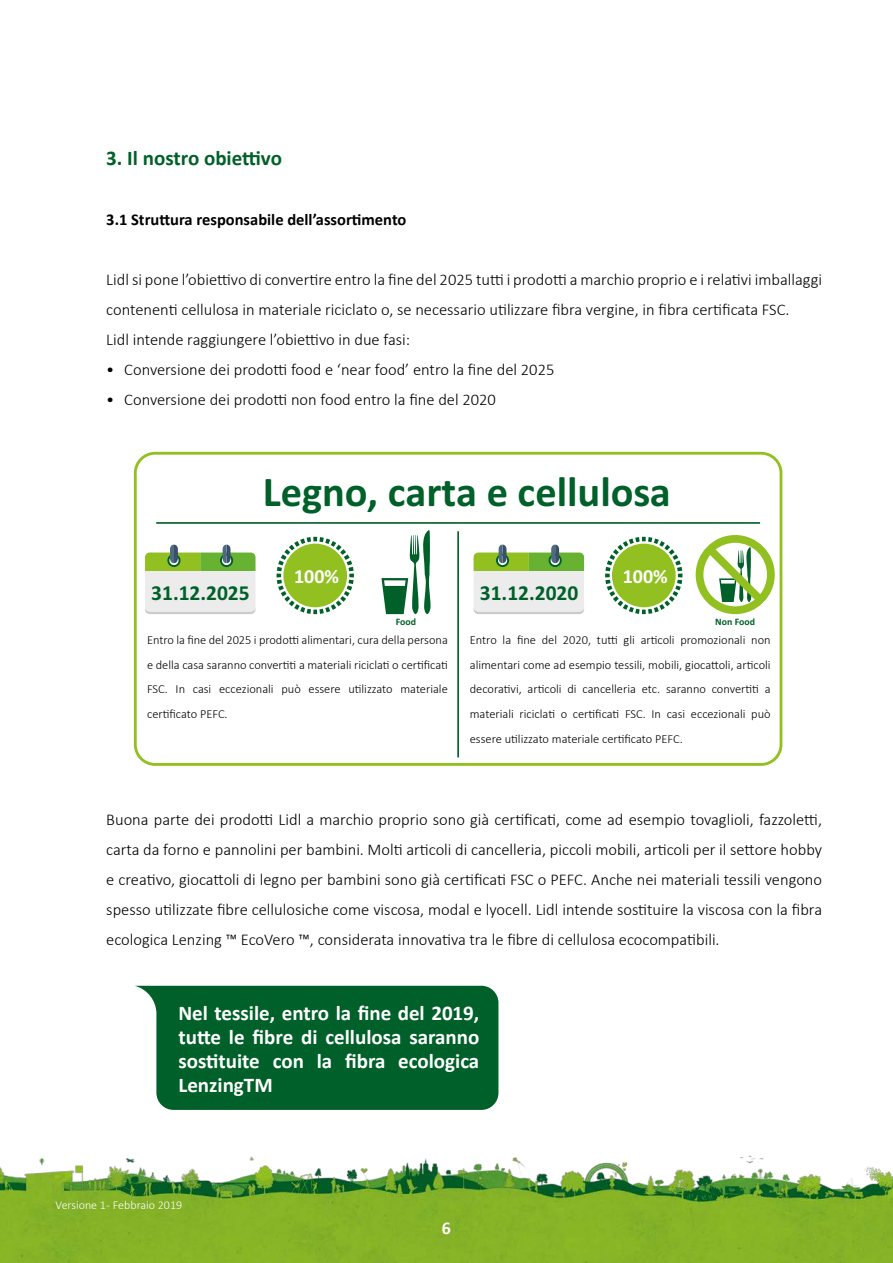
<style>
.page{position:relative;width:893px;height:1263px;background:#fff}
.page>*{position:absolute;margin:0;border:0;box-sizing:border-box;transform-origin:0 0}
.t1{font:700 42.45px "Calibri";color:#006029}
.t2{font:700 21.45px "Calibri";color:#006029}
.t3{font:700 21px/24px "Calibri";color:#fff;text-align:justify}
.t4{font:700 21px "Calibri";color:#006029}
.t5{font:700 19.95px "Calibri";color:#fff}
.t6{font:700 18px "Calibri";color:#fff}
.t7{font:300 16.5px/30px "Calibri";color:#000}
.t8{font:700 16.5px "Calibri";color:#000}
.t9{font:300 12.45px/24.9px "Calibri";color:#000;text-align:justify}
.t10{font:300 12px "Calibri";color:#fff}
.t11{font:700 9.9px "Calibri";color:#006029}
</style>
<div class="page">
<img style="left:0;top:1155px;width:893px;height:108px">
<div style="left:134px;top:452px;width:648px;height:314px;border:3px solid #92c020;border-radius:20px"></div>
<hr style="left:156px;top:522px;width:604px;height:2px;background:#006029">
<hr style="left:457px;top:531px;width:2px;height:226px;background:#006029">
<svg style="left:277px;top:537px;width:77px;height:77px"></svg>
<div style="left:283px;top:544px;width:64px;height:63px;background:#92c020;border-radius:50%"></div>
<svg style="left:145px;top:608px;width:110px;height:6px"></svg>
<div style="left:145px;top:553px;width:110px;height:58px;background:#ececec;border-radius:5px"></div>
<svg style="left:145px;top:545px;width:110px;height:26px"></svg>
<svg style="left:474px;top:608px;width:110px;height:6px"></svg>
<div style="left:474px;top:553px;width:110px;height:58px;background:#ececec;border-radius:5px"></div>
<svg style="left:474px;top:545px;width:110px;height:26px"></svg>
<svg style="left:696px;top:535px;width:79px;height:79px"></svg>
<svg style="left:605px;top:537px;width:77px;height:77px"></svg>
<div style="left:612px;top:544px;width:64px;height:63px;background:#92c020;border-radius:50%"></div>
<svg style="left:381px;top:530px;width:50px;height:84px"></svg>
<div style="left:136px;top:986px;width:362px;height:124px;background:#006029"></div>
<p class="t4" style="left:106px;top:145px;width:177px">3. Il nostro obiettivo</p>
<p class="t8" style="left:106px;top:209px;width:302px">3.1 Struttura responsabile dell’assortimento</p>
<p class="t7" style="left:106px;top:264px;width:717px">Lidl si pone l’obiettivo di convertire entro la fine del 2025 tutti i prodotti a marchio proprio e i relativi imballaggi contenenti cellulosa in materiale riciclato o, se necessario utilizzare fibra vergine, in fibra certificata FSC.<br>Lidl intende raggiungere l’obiettivo in due fasi:</p>
<p class="t7" style="left:106px;top:354px;width:450px">• Conversione dei prodotti food e ‘near food’ entro la fine del 2025</p>
<p class="t7" style="left:106px;top:384px;width:391px">• Conversione dei prodotti non food entro la fine del 2020</p>
<h1 class="t1" style="left:263px;top:465px;width:410px">Legno, carta e cellulosa</h1>
<p class="t5" style="left:294px;top:564px;width:46px">100%</p>
<h2 class="t2" style="left:151px;top:579px;width:100px">31.12.2025</h2>
<h2 class="t2" style="left:480px;top:579px;width:100px">31.12.2020</h2>
<p class="t5" style="left:623px;top:564px;width:46px">100%</p>
<p class="t11" style="left:396px;top:615px;width:22px">Food</p>
<p class="t11" style="left:715px;top:615px;width:41px">Non Food</p>
<p class="t9" style="left:147px;top:627px;width:302px">Entro la fine del 2025 i prodotti alimentari, cura della persona e della casa saranno convertiti a materiali riciclati o certificati FSC. In casi eccezionali può essere utilizzato materiale certificato PEFC.</p>
<p class="t9" style="left:470px;top:627px;width:302px">Entro la fine del 2020, tutti gli articoli promozionali non alimentari come ad esempio tessili, mobili, giocattoli, articoli decorativi, articoli di cancelleria etc. saranno convertiti a materiali riciclati o certificati FSC. In casi eccezionali può essere utilizzato materiale certificato PEFC.</p>
<p class="t7" style="left:106px;top:804px;width:717px;text-align:justify">Buona parte dei prodotti Lidl a marchio proprio sono già certificati, come ad esempio tovaglioli, fazzoletti, carta da forno e pannolini per bambini. Molti articoli di cancelleria, piccoli mobili, articoli per il settore hobby e creativo, giocattoli di legno per bambini sono già certificati FSC o PEFC. Anche nei materiali tessili vengono spesso utilizzate fibre cellulosiche come viscosa, modal e lyocell. Lidl intende sostituire la viscosa con la fibra ecologica Lenzing ™ EcoVero ™, considerata innovativa tra le fibre di cellulosa ecocompatibili.</p>
<p class="t3" style="left:178px;top:1000px;width:302px">Nel tessile, entro la fine del 2019, tutte le fibre di cellulosa saranno sostituite con la fibra ecologica LenzingTM</p>
<p class="t10" style="left:56px;top:1197px;width:128px">Versione 1 - Febbraio 2019</p>
<p class="t6" style="left:442px;top:1217px;width:11px">6</p>
</div>
